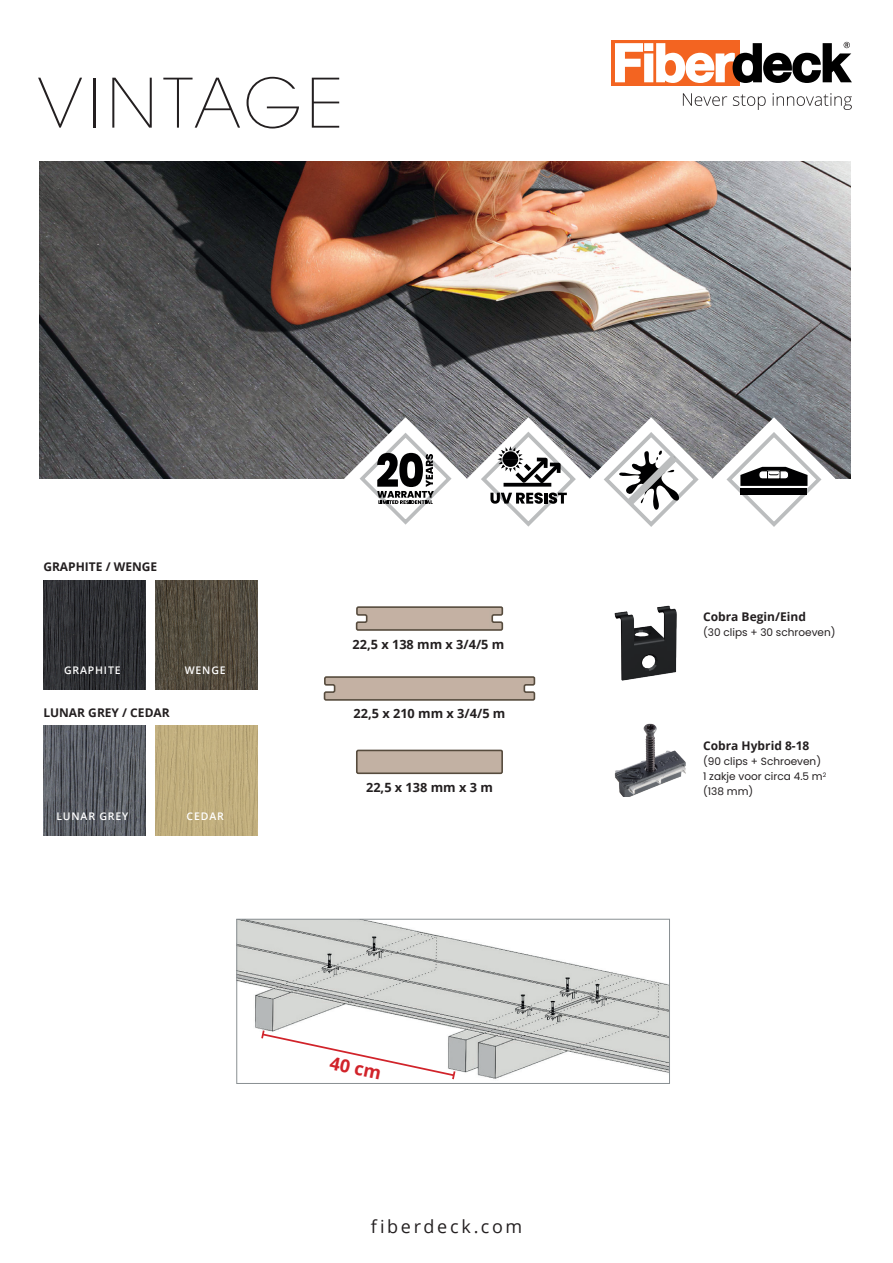
<style>
.page{position:relative;width:893px;height:1263px;background:#fff}
.page>*{position:absolute;margin:0;border:0;box-sizing:border-box;transform-origin:0 0}
.t1{font:200 67.5px "ITC Avant Garde Std";letter-spacing:.085em;color:#231f20}
.t2{font:18px "Open Sans";letter-spacing:.145em;color:#231f20}
.t3{font:700 18px "Open Sans";color:#d1232a}
.t4{font:700 12.75px "Open Sans";color:#231f20}
.t5{font:700 12px "Open Sans";color:#231f20}
.t6{font:10.5px/15px "Poppins";color:#231f20}
.t7{font:600 10.5px "Open Sans";letter-spacing:.08em;color:#fff}
</style>
<div class="page">
<img style="left:40px;top:162px;width:810px;height:316px">
<img style="left:614px;top:605px;width:63px;height:76px">
<img style="left:614px;top:723px;width:72px;height:73px">
<div style="left:611px;top:40px;width:128px;height:46px;background:#f36421"></div>
<svg style="left:615px;top:42px;width:237px;height:41px"></svg>
<svg style="left:683px;top:93px;width:44px;height:13px"></svg>
<svg style="left:733px;top:94px;width:33px;height:16px"></svg>
<svg style="left:773px;top:93px;width:79px;height:17px"></svg>
<svg style="left:323px;top:676px;width:213px;height:25px;background:#9f9286"></svg>
<svg style="left:356px;top:749px;width:147px;height:26px;background:#b6a79a"></svg>
<svg style="left:355px;top:606px;width:149px;height:25px;background:#a5988c"></svg>
<div style="left:337px;top:679px;width:184px;height:18px;background:#c4b1a3"></div>
<div style="left:370px;top:610px;width:119px;height:17px;background:#c4b1a3"></div>
<img style="left:43px;top:580px;width:102px;height:110px">
<img style="left:155px;top:580px;width:102px;height:110px">
<img style="left:43px;top:726px;width:102px;height:109px">
<img style="left:155px;top:726px;width:102px;height:109px">
<svg style="left:344px;top:417px;width:491px;height:110px"></svg>
<img style="left:238px;top:921px;width:430px;height:158px">
<div style="left:236px;top:919px;width:434px;height:165px;border:1px solid #898f92"></div>
<svg style="left:260px;top:1028px;width:197px;height:52px"></svg>
<h1 class="t1" style="left:38px;top:64px;width:307px">VINTAGE</h1>
<p class="t5" style="left:43px;top:558px;width:115px">GRAPHITE / WENGE</p>
<p class="t7" style="left:64px;top:662px;width:58px">GRAPHITE</p>
<p class="t7" style="left:185px;top:662px;width:42px">WENGE</p>
<p class="t5" style="left:43px;top:704px;width:128px">LUNAR GREY / CEDAR</p>
<p class="t7" style="left:56px;top:809px;width:74px">LUNAR GREY</p>
<p class="t7" style="left:187px;top:809px;width:39px">CEDAR</p>
<p class="t4" style="left:352px;top:635px;width:153px">22,5 x 138 mm x 3/4/5 m</p>
<p class="t4" style="left:354px;top:704px;width:153px">22,5 x 210 mm x 3/4/5 m</p>
<p class="t4" style="left:366px;top:778px;width:128px">22,5 x 138 mm x 3 m</p>
<h2 class="t3" style="left:333px;top:1049px;width:54px;rotate:12deg">40 cm</h2>
<h2 class="t2" style="left:371px;top:1214px;width:153px">fiberdeck.com</h2>
<p class="t5" style="left:703px;top:608px;width:104px">Cobra Begin/Eind</p>
<p class="t6" style="left:703px;top:625px;width:134px">(30 clips + 30 schroeven)</p>
<p class="t5" style="left:703px;top:738px;width:108px">Cobra Hybrid 8-18</p>
<p class="t6" style="left:703px;top:754px;width:125px">(90 clips + Schroeven)<br>1 zakje voor circa 4.5 m<sup>2 </sup>(138 mm)</p>
</div>
